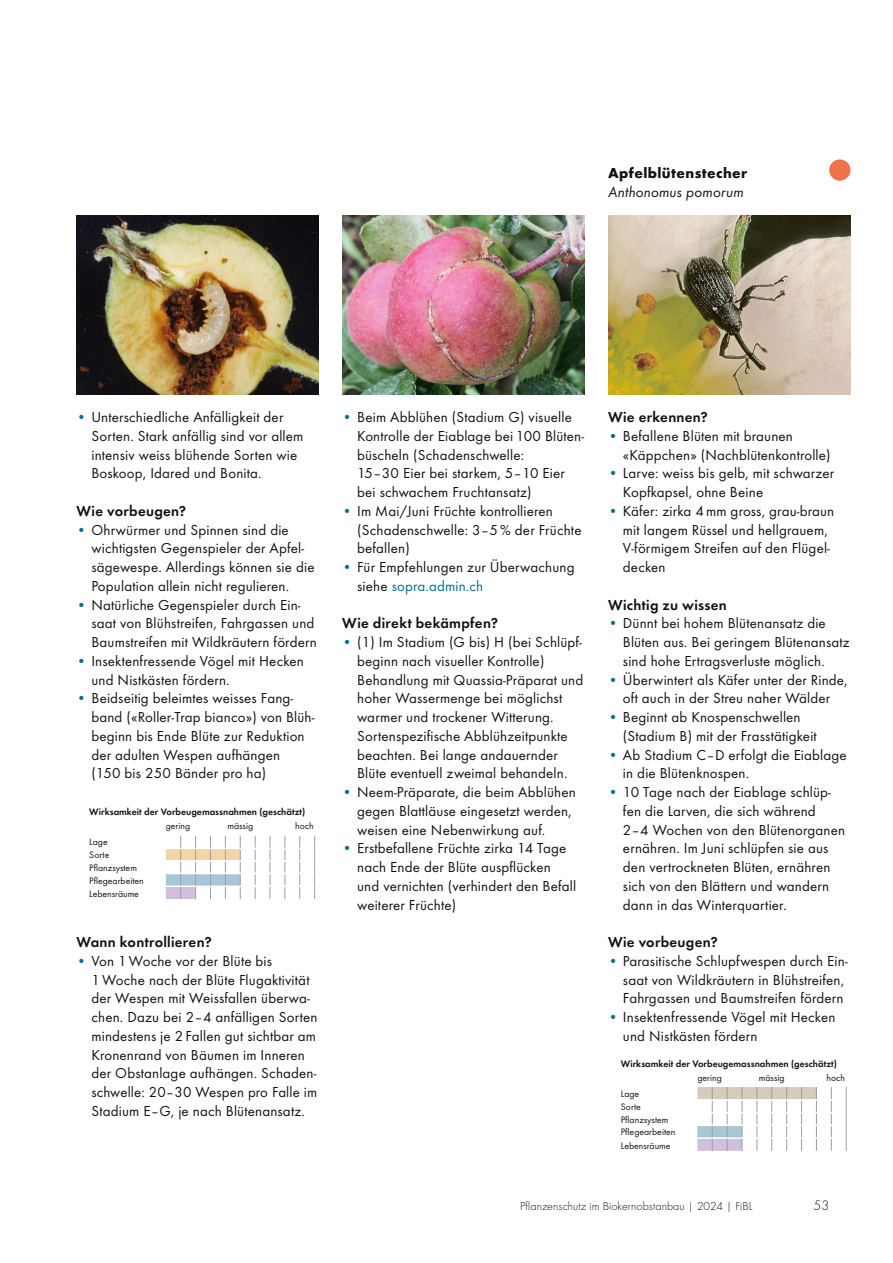
<style>
.page{position:relative;width:893px;height:1263px;background:#fff}
.page>*{position:absolute;margin:0;border:0;box-sizing:border-box;transform-origin:0 0}
.t1{font:italic 15.3px "Function Pro";letter-spacing:.01em;color:#12120d}
.t2{font:15px/18.8px "Function Pro";letter-spacing:.01em;color:#12120d}
.t3{font:600 15px "Function Pro";letter-spacing:.02em;color:#12120d}
.t4{font:700 15px "Function Pro";letter-spacing:.025em;color:#12120d}
.t5{font:300 14.25px "Function Pro";color:#12120d}
.t6{font:300 12px "Function Pro";letter-spacing:.005em;color:#12120d}
.t7{font:9.75px/12.8px "Function Pro";color:#12120d}
.t8{font:600 9.75px "Function Pro";color:#12120d}
.s1{color:#006d8d}
</style>
<div class="page">
<svg style="left:166px;top:836px;width:149px;height:63px"></svg>
<svg style="left:697px;top:1087px;width:150px;height:64px"></svg>
<img style="left:77px;top:216px;width:242px;height:178px">
<img style="left:342px;top:216px;width:243px;height:178px">
<img style="left:608px;top:216px;width:242px;height:178px">
<div style="left:829px;top:159px;width:21px;height:22px;background:#ef7248;border-radius:50%"></div>
<p class="t4" style="left:608px;top:164px;width:141px">Apfelblütenstecher</p>
<p class="t1" style="left:608px;top:183px;width:137px">Anthonomus pomorum</p>
<p class="t2" style="left:91px;top:408px;width:214px;text-indent:-15px"><span class="s1">•</span> Unterschiedliche Anfälligkeit der Sorten. Stark anfällig sind vor allem intensiv weiss blühende Sorten wie Boskoop, Idared und Bonita.</p>
<p class="t3" style="left:77px;top:502px;width:111px">Wie vorbeugen?</p>
<p class="t2" style="left:91px;top:520px;width:225px;text-indent:-15px"><span class="s1">•</span> Ohrwürmer und Spinnen sind die wichtigsten Gegenspieler der Apfel&shy;sägewespe. Allerdings können sie die Population allein nicht regulieren.</p>
<p class="t2" style="left:91px;top:595px;width:227px;text-indent:-15px"><span class="s1">•</span> Natürliche Gegenspieler durch Ein&shy;saat von Blühstreifen, Fahrgassen und<br>Baumstreifen mit Wildkräutern fördern</p>
<p class="t2" style="left:91px;top:651px;width:214px;text-indent:-15px"><span class="s1">•</span> Insektenfressende Vögel mit Hecken und Nistkästen fördern.</p>
<p class="t2" style="left:91px;top:689px;width:225px;text-indent:-15px"><span class="s1">•</span> Beidseitig beleimtes weisses Fang&shy;band («Roller-Trap bianco») von Blüh&shy;beginn bis Ende Blüte zur Reduktion der adulten Wespen aufhängen<br>(150 bis 250 Bänder pro ha)</p>
<p class="t8" style="left:89px;top:806px;width:217px">Wirksamkeit der Vorbeugemassnahmen (geschätzt)</p>
<p class="t7" style="left:166px;top:820px;width:26px">gering</p>
<p class="t7" style="left:227px;top:820px;width:27px">mässig</p>
<p class="t7" style="left:295px;top:820px;width:20px">hoch</p>
<p class="t7" style="left:89px;top:836px;width:56px">Lage<br>Sorte<br>Pflanzsystem<br>Pflegearbeiten<br>Lebensräume</p>
<p class="t3" style="left:77px;top:933px;width:137px">Wann kontrollieren?</p>
<p class="t2" style="left:91px;top:951px;width:228px;text-indent:-15px"><span class="s1">•</span> Von 1Woche vor der Blüte bis 1Woche nach der Blüte Flugaktivität der Wespen mit Weissfallen überwa&shy;chen. Dazu bei 2–4 anfälligen Sorten mindestens je 2 Fallen gut sichtbar am Kronenrand von Bäumen im Inneren der Obstanlage aufhängen. Schaden&shy;schwelle: 20–30 Wespen pro Falle im Stadium E–G, je nach Blütenansatz.</p>
<p class="t2" style="left:357px;top:408px;width:228px;text-indent:-15px"><span class="s1">•</span> Beim Abblühen (Stadium G) visuelle Kontrolle der Eiablage bei 100 Blüten&shy;büscheln (Schadenschwelle:<br>15–30 Eier bei starkem, 5–10 Eier bei schwachem Fruchtansatz)</p>
<p class="t2" style="left:357px;top:501px;width:226px;text-indent:-15px"><span class="s1">•</span> Im Mai/Juni Früchte kontrollieren (Schadenschwelle: 3–5 % der Früchte befallen)</p>
<p class="t2" style="left:357px;top:558px;width:219px;text-indent:-15px"><span class="s1">•</span> Für Empfehlungen zur Überwachung siehe <span class="s1">sopra.admin.ch</span></p>
<p class="t3" style="left:342px;top:614px;width:157px">Wie direkt bekämpfen?</p>
<p class="t2" style="left:357px;top:633px;width:228px;text-indent:-15px"><span class="s1">•</span> (1) Im Stadium (G bis) H (bei Schlüpf&shy;beginn nach visueller Kontrolle)<br>Behandlung mit Quassia-Präparat und hoher Wassermenge bei möglichst warmer und trockener Witterung.<br>Sortenspezifische Abblühzeitpunkte beachten. Bei lange andauernder Blüte eventuell zweimal behandeln.</p>
<p class="t2" style="left:357px;top:783px;width:220px;text-indent:-15px"><span class="s1">•</span> Neem-Präparate, die beim Abblühen gegen Blattläuse eingesetzt werden, weisen eine Nebenwirkung auf.</p>
<p class="t2" style="left:357px;top:839px;width:221px;text-indent:-15px"><span class="s1">•</span> Erstbefallene Früchte zirka 14 Tage nach Ende der Blüte auspflücken und vernichten (verhindert den Befall weiterer Früchte)</p>
<p class="t3" style="left:608px;top:408px;width:101px">Wie erkennen?</p>
<p class="t2" style="left:623px;top:426px;width:209px;text-indent:-15px"><span class="s1">•</span> Befallene Blüten mit braunen «Käppchen» (Nachblütenkontrolle)</p>
<p class="t2" style="left:623px;top:464px;width:213px;text-indent:-15px"><span class="s1">•</span> Larve: weiss bis gelb, mit schwarzer<br>Kopfkapsel, ohne Beine</p>
<p class="t2" style="left:623px;top:501px;width:213px;text-indent:-15px"><span class="s1">•</span> Käfer: zirka 4mm gross, grau-braun mit langem Rüssel und hellgrauem,<br>V-förmigem Streifen auf den Flügel&shy;decken</p>
<p class="t3" style="left:608px;top:595px;width:120px">Wichtig zu wissen</p>
<p class="t2" style="left:623px;top:614px;width:228px;text-indent:-15px"><span class="s1">•</span> Dünnt bei hohem Blütenansatz die<br>Blüten aus. Bei geringem Blütenansatz sind hohe Ertragsverluste möglich.</p>
<p class="t2" style="left:608px;top:670px;width:241px;text-align:center"><span class="s1">•</span> Überwintert als Käfer unter der Rinde, oft auch in der Streu naher Wälder</p>
<p class="t2" style="left:623px;top:708px;width:195px;text-indent:-15px"><span class="s1">•</span> Beginnt ab Knospenschwellen (Stadium B) mit der Frasstätigkeit</p>
<p class="t2" style="left:623px;top:745px;width:225px;text-indent:-15px"><span class="s1">•</span> Ab Stadium C–D erfolgt die Eiablage in die Blütenknospen.</p>
<p class="t2" style="left:623px;top:783px;width:224px;text-indent:-15px"><span class="s1">•</span> 10 Tage nach der Eiablage schlüp&shy;fen die Larven, die sich während 2–4 Wochen von den Blütenorganen ernähren. Im Juni schlüpfen sie aus den vertrockneten Blüten, ernähren sich von den Blättern und wandern dann in das Winterquartier.</p>
<p class="t3" style="left:608px;top:933px;width:111px">Wie vorbeugen?</p>
<p class="t2" style="left:623px;top:951px;width:226px;text-indent:-15px"><span class="s1">•</span> Parasitische Schlupfwespen durch Ein&shy;saat von Wildkräutern in Blühstreifen,<br>Fahrgassen und Baumstreifen fördern</p>
<p class="t2" style="left:623px;top:1008px;width:214px;text-indent:-15px"><span class="s1">•</span> Insektenfressende Vögel mit Hecken und Nistkästen fördern</p>
<p class="t8" style="left:621px;top:1057px;width:217px">Wirksamkeit der Vorbeugemassnahmen (geschätzt)</p>
<p class="t7" style="left:697px;top:1071px;width:26px">gering</p>
<p class="t7" style="left:759px;top:1071px;width:27px">mässig</p>
<p class="t7" style="left:827px;top:1071px;width:20px">hoch</p>
<p class="t7" style="left:621px;top:1087px;width:56px">Lage<br>Sorte<br>Pflanzsystem<br>Pflegearbeiten<br>Lebensräume</p>
<p class="t6" style="left:520px;top:1199px;width:234px">Pflanzenschutz im Biokernobstanbau | 2024 | FiBL</p>
<p class="t5" style="left:814px;top:1197px;width:17px">53</p>
</div>
